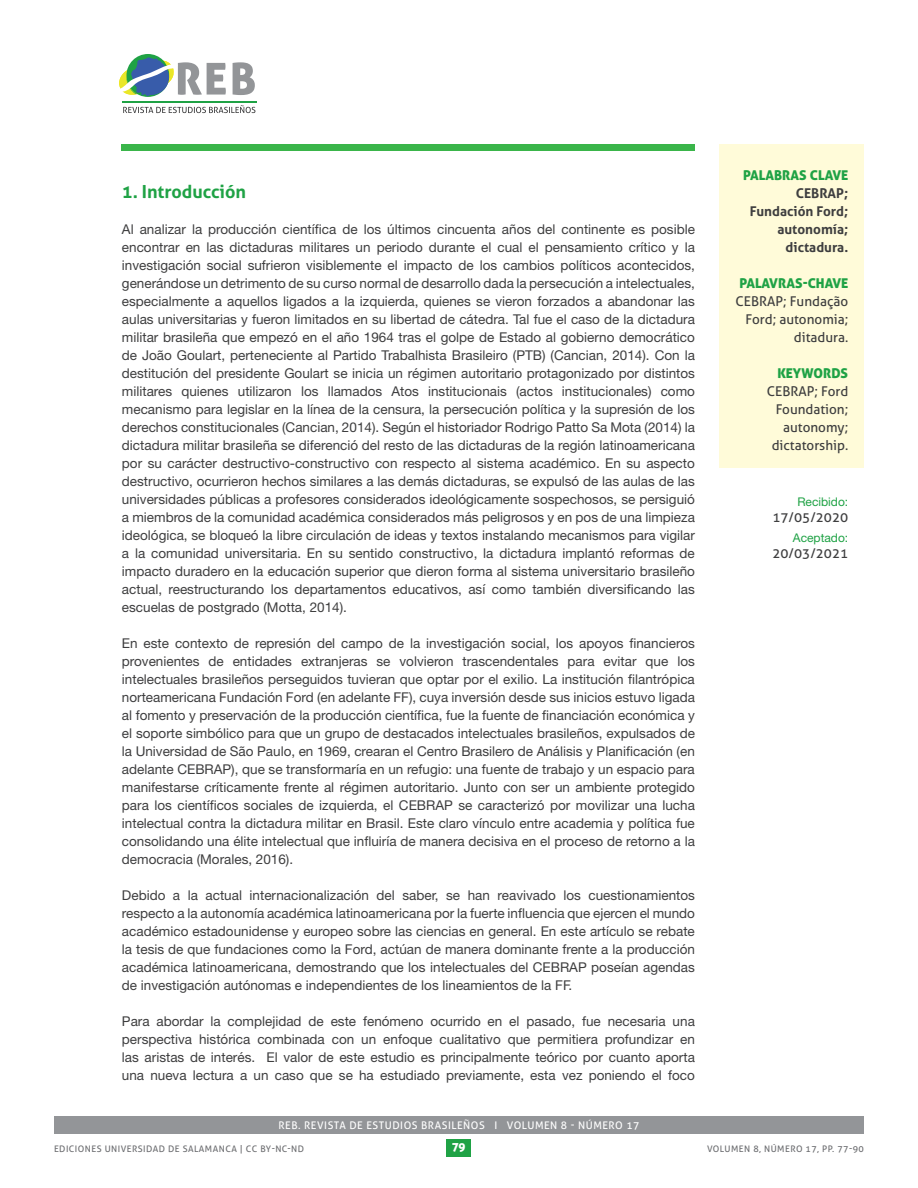
<style>
.page{position:relative;width:918px;height:1188px;background:#fff}
.page>*{position:absolute;margin:0;border:0;box-sizing:border-box;transform-origin:0 0}
.Subtítulo_I{font:700 18px "Aller";color:#1fa245}
.t1{font:13.5px/18px "Helvetica Neue";color:#3e3e3f;text-align:justify}
.body{font:13.5px/18px "Aller";color:#3e3e3f;text-align:right}
.t2{font:700 13.5px/18px "Aller";color:#3e3e3f;text-align:right}
.body-2{font:13.5px "Aller Display";color:#1fa245}
.body-3{font:12px "Helvetica Neue";color:#1fa245}
.t3{font:12px "Aller Display";color:#fff}
.t4{font:10.5px "Aller";letter-spacing:.05em;color:#fff}
.t5{font:9px "Aller";letter-spacing:.05em;color:#6c6d70}
</style>
<div class="page">
<div style="left:54px;top:1116px;width:810px;height:18px;background:#939598"></div>
<div style="left:447px;top:1139px;width:24px;height:18px;background:#1fa245"></div>
<svg style="left:233px;top:62px;width:22px;height:33px"></svg>
<svg style="left:123px;top:105px;width:132px;height:8px"></svg>
<hr style="left:122px;top:101px;width:134px;height:2px;background:#1fa245">
<div style="left:126px;top:54px;width:43px;height:43px;background:#1fa245;border-radius:50%"></div>
<svg style="left:119px;top:57px;width:107px;height:40px"></svg>
<div style="left:122px;top:144px;width:573px;height:6px;background:#3ab54a"></div>
<div style="left:720px;top:144px;width:144px;height:324px;background:#fffbd9"></div>
<p class="Subtítulo_I" style="left:122px;top:181px;width:126px">1. Introducción</p>
<p class="t1" style="left:122px;top:220px;width:575px">Al analizar la producción científica de los últimos cincuenta años del continente es posible encontrar en las dictaduras militares un periodo durante el cual el pensamiento crítico y la investigación social sufrieron visiblemente el impacto de los cambios políticos acontecidos, generándose un detrimento de su curso normal de desarrollo dada la persecución a intelectuales, especialmente a aquellos ligados a la izquierda, quienes se vieron forzados a abandonar las aulas universitarias y fueron limitados en su libertad de cátedra. Tal fue el caso de la dictadura militar brasileña que empezó en el año 1964 tras el golpe de Estado al gobierno democrático de João Goulart, perteneciente al Partido Trabalhista Brasileiro (PTB) (Cancian, 2014). Con la destitución del presidente Goulart se inicia un régimen autoritario protagonizado por distintos militares quienes utilizaron los llamados Atos institucionais (actos institucionales) como mecanismo para legislar en la línea de la censura, la persecución política y la supresión de los derechos constitucionales (Cancian, 2014). Según el historiador Rodrigo Patto Sa Mota (2014) la dictadura militar brasileña se diferenció del resto de las dictaduras de la región latinoamericana por su carácter destructivo-constructivo con respecto al sistema académico. En su aspecto destructivo, ocurrieron hechos similares a las demás dictaduras, se expulsó de las aulas de las universidades públicas a profesores considerados ideológicamente sospechosos, se persiguió a miembros de la comunidad académica considerados más peligrosos y en pos de una limpieza ideológica, se bloqueó la libre circulación de ideas y textos instalando mecanismos para vigilar a la comunidad universitaria. En su sentido constructivo, la dictadura implantó reformas de impacto duradero en la educación superior que dieron forma al sistema universitario brasileño actual, reestructurando los departamentos educativos, así como también diversificando las escuelas de postgrado (Motta, 2014).</p>
<p class="t1" style="left:122px;top:634px;width:575px">En este contexto de represión del campo de la investigación social, los apoyos financieros provenientes de entidades extranjeras se volvieron trascendentales para evitar que los intelectuales brasileños perseguidos tuvieran que optar por el exilio. La institución filantrópica norteamericana Fundación Ford (en adelante FF), cuya inversión desde sus inicios estuvo ligada al fomento y preservación de la producción científica, fue la fuente de financiación económica y el soporte simbólico para que un grupo de destacados intelectuales brasileños, expulsados de la Universidad de São Paulo, en 1969, crearan el Centro Brasilero de Análisis y Planificación (en adelante CEBRAP), que se transformaría en un refugio: una fuente de trabajo y un espacio para manifestarse críticamente frente al régimen autoritario. Junto con ser un ambiente protegido para los científicos sociales de izquierda, el CEBRAP se caracterizó por movilizar una lucha intelectual contra la dictadura militar en Brasil. Este claro vínculo entre academia y política fue consolidando una élite intelectual que influiría de manera decisiva en el proceso de retorno a la democracia (Morales, 2016).</p>
<p class="t1" style="left:122px;top:886px;width:575px">Debido a la actual internacionalización del saber, se han reavivado los cuestionamientos respecto a la autonomía académica latinoamericana por la fuerte influencia que ejercen el mundo académico estadounidense y europeo sobre las ciencias en general. En este artículo se rebate la tesis de que fundaciones como la Ford, actúan de manera dominante frente a la producción académica latinoamericana, demostrando que los intelectuales del CEBRAP poseían agendas de investigación autónomas e independientes de los lineamientos de la FF.</p>
<p class="t1" style="left:122px;top:1012px;width:575px">Para abordar la complejidad de este fenómeno ocurrido en el pasado, fue necesaria una perspectiva histórica combinada con un enfoque cualitativo que permitiera profundizar en las aristas de interés. El valor de este estudio es principalmente teórico por cuanto aporta una nueva lectura a un caso que se ha estudiado previamente, esta vez poniendo el foco</p>
<p class="body-2" style="left:743px;top:167px;width:106px">PALABRAS CLAVE</p>
<p class="t2" style="left:750px;top:184px;width:100px">CEBRAP;<br>Fundación Ford; autonomía; dictadura.</p>
<p class="body-2" style="left:739px;top:275px;width:110px">PALAVRAS-CHAVE</p>
<p class="body" style="left:735px;top:292px;width:114px">CEBRAP; Fundação<br>Ford; autonomia; ditadura.</p>
<p class="body-2" style="left:777px;top:365px;width:72px">KEYWORDS</p>
<p class="body" style="left:767px;top:382px;width:83px">CEBRAP; Ford<br>Foundation; autonomy; dictatorship.</p>
<p class="body-3" style="left:797px;top:494px;width:52px">Recibido:</p>
<p class="body" style="left:772px;top:508px;width:77px">17/05/2020</p>
<p class="body-3" style="left:793px;top:530px;width:57px">Aceptado:</p>
<p class="body" style="left:772px;top:544px;width:77px">20/03/2021</p>
<p class="t4" style="left:278px;top:1119px;width:363px">REB. REVISTA DE ESTUDIOS BRASILEÑOS I VOLUMEN 8 - NÚMERO 17</p>
<p class="t5" style="left:54px;top:1143px;width:252px">EDICIONES UNIVERSIDAD DE SALAMANCA | CC BY-NC-ND</p>
<p class="t3" style="left:452px;top:1139px;width:15px">79</p>
<p class="t5" style="left:707px;top:1143px;width:158px">VOLUMEN 8, NÚMERO 17, PP. 77-90</p>
</div>
